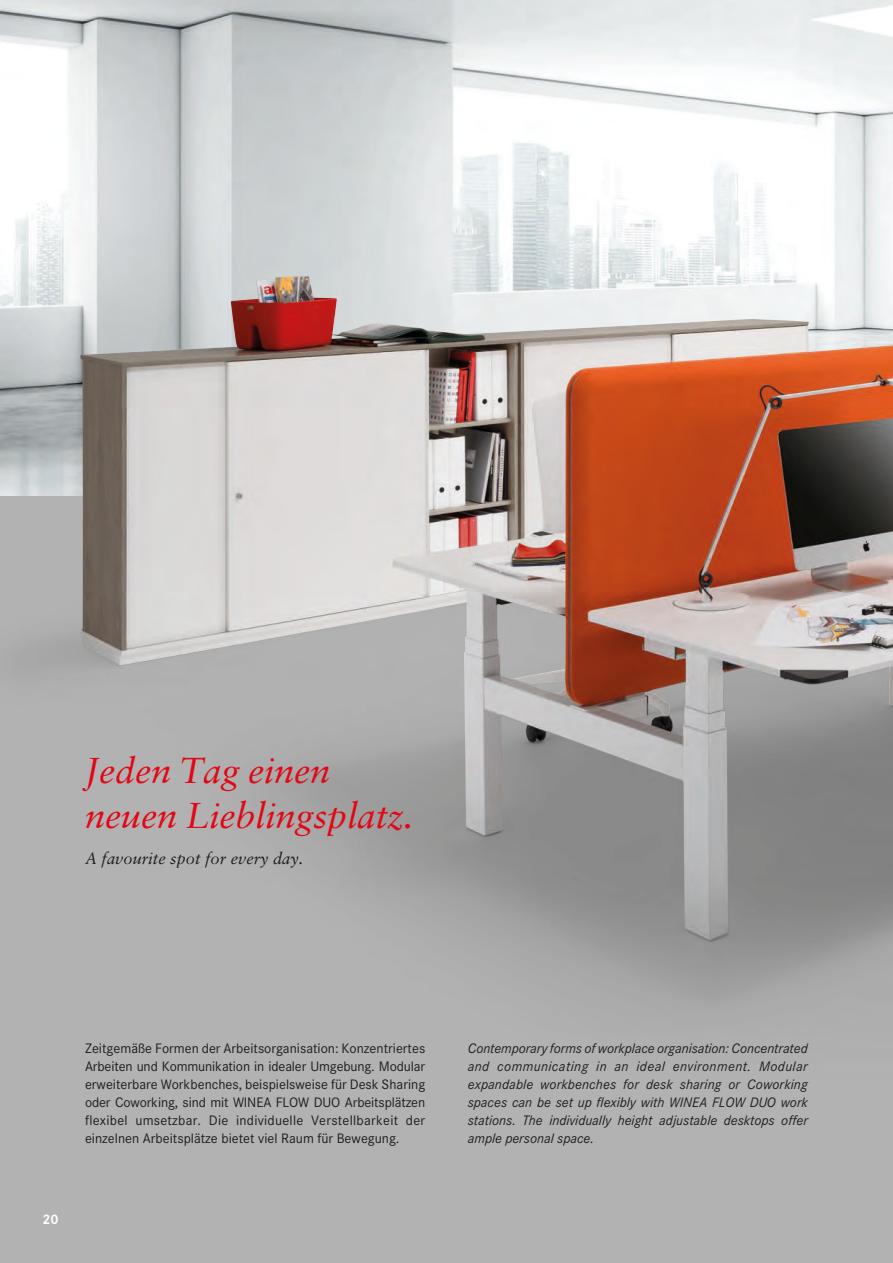
<style>
.page{position:relative;width:893px;height:1263px;background:#b2b2b2}
.page>*{position:absolute;margin:0;border:0;box-sizing:border-box;transform-origin:0 0}
.t1{font:italic 36px/45px "Sabon LT Std";color:#e30614}
.t2{font:italic 16.5px "Sabon LT Std";color:#1d1d1b}
.t3{font:14.25px/18px "Corporate S";color:#1d1d1b;text-align:justify}
.t4{font:italic 14.25px/18px "Corporate S";color:#1d1d1b;text-align:justify}
.t5{font:700 14.25px "Corporate S";color:#fff}
</style>
<div class="page">
<img style="left:0;top:0;width:893px;height:1006px">
<img style="left:80px;top:276px;width:813px;height:664px">
<h1 class="t1" style="left:85px;top:748px;width:330px">Jeden Tag einen neuen Lieblingsplatz.</h1>
<p class="t2" style="left:85px;top:849px;width:220px">A favourite spot for every day.</p>
<p class="t3" style="left:85px;top:1039px;width:342px">Zeitgemäße Formen der Arbeitsorganisation: Konzentriertes Arbeiten und Kommunikation in idealer Umgebung. Modular erweiterbare Workbenches, beispielsweise für Desk Sharing oder Coworking, sind mit WINEA FLOW DUO Arbeitsplätzen flexibel umsetzbar. Die individuelle Verstellbarkeit der einzelnen Arbeitsplätze bietet viel Raum für Bewegung.</p>
<p class="t5" style="left:43px;top:1209px;width:18px">20</p>
<p class="t4" style="left:468px;top:1039px;width:342px">Contemporary forms of workplace organisation: Concentrated and communicating in an ideal environment. Modular expandable workbenches for desk sharing or Coworking spaces can be set up flexibly with WINEA FLOW DUO work stations. The individually height adjustable desktops offer ample personal space.</p>
</div>
